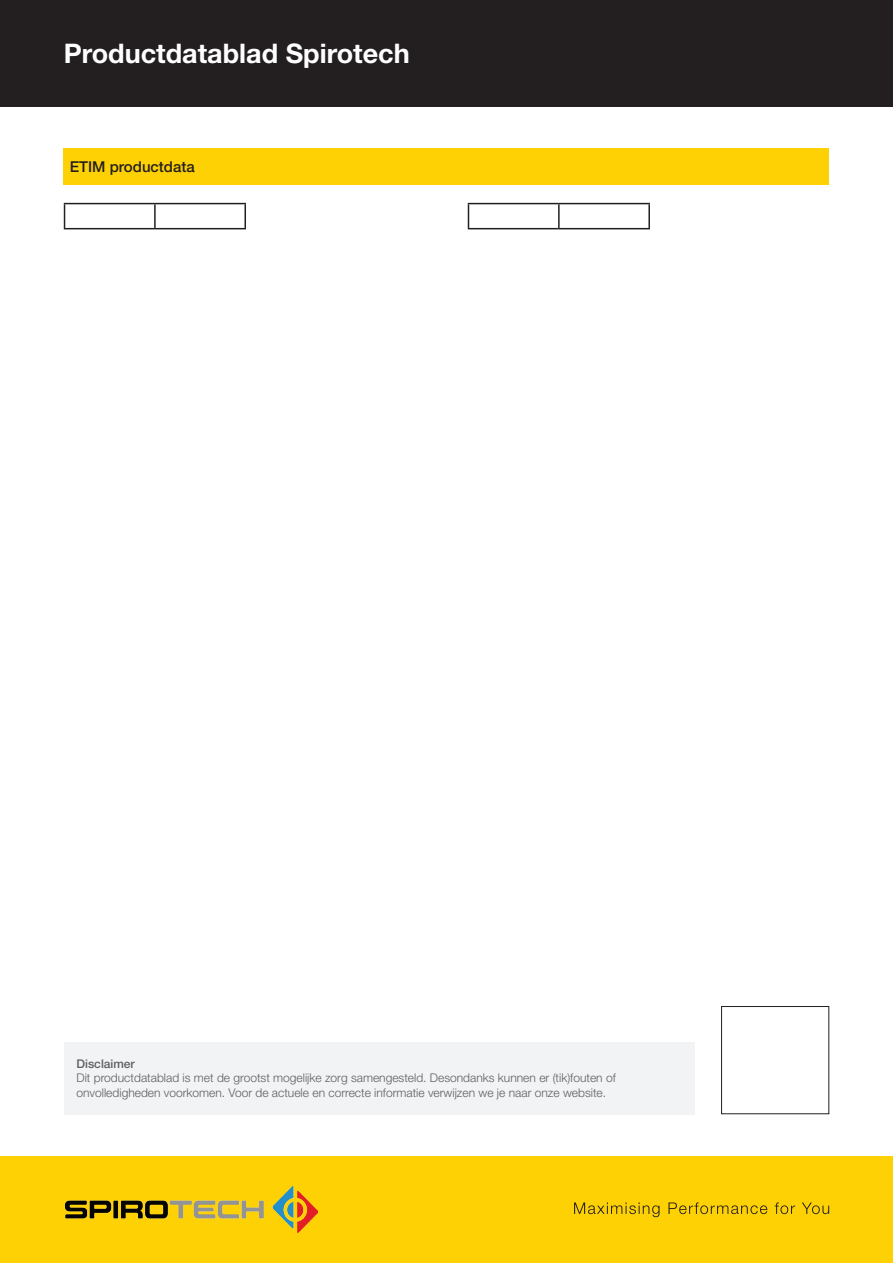
<style>
.page{position:relative;width:893px;height:1263px;background:#fff}
.page>*{position:absolute;margin:0;border:0;box-sizing:border-box;transform-origin:0 0}
.t1{font:700 27px "Helvetica Neue LT Pro";color:#fff}
.t2{font:500 15px "Helvetica Neue LT Pro";color:#231f20}
.t3{font:300 12px/14.4px "Helvetica Neue LT Pro";color:#5f5f62}
.t4{font:500 12px "Helvetica Neue LT Pro";color:#5f5f62}
</style>
<div class="page">
<div style="left:0;top:1157px;width:893px;height:106px;background:#fed105"></div>
<svg style="left:574px;top:1202px;width:255px;height:15px"></svg>
<img style="left:65px;top:1187px;width:252px;height:46px">
<div style="left:0;top:0;width:893px;height:106px;background:#231f20"></div>
<div style="left:721px;top:1006px;width:108px;height:108px;background:#fff;border:1px solid #231f20"></div>
<div style="left:64px;top:1042px;width:630px;height:72px;background:#f2f3f4"></div>
<hr style="left:64px;top:203px;width:91px;height:1px;background:#231f20">
<svg style="left:64px;top:204px;width:1px;height:24px"></svg>
<hr style="left:155px;top:203px;width:91px;height:1px;background:#231f20">
<hr style="left:154px;top:204px;width:2px;height:24px;background:#231f20">
<hr style="left:244px;top:204px;width:2px;height:24px;background:#231f20">
<hr style="left:64px;top:228px;width:91px;height:1px;background:#231f20">
<hr style="left:155px;top:228px;width:91px;height:1px;background:#231f20">
<hr style="left:468px;top:203px;width:91px;height:1px;background:#231f20">
<svg style="left:468px;top:204px;width:1px;height:24px"></svg>
<hr style="left:559px;top:203px;width:91px;height:1px;background:#231f20">
<hr style="left:558px;top:204px;width:2px;height:24px;background:#231f20">
<hr style="left:648px;top:204px;width:2px;height:24px;background:#231f20">
<hr style="left:468px;top:228px;width:91px;height:1px;background:#231f20">
<hr style="left:559px;top:228px;width:91px;height:1px;background:#231f20">
<div style="left:64px;top:149px;width:765px;height:36px;background:#fed105"></div>
<h1 class="t1" style="left:64px;top:36px;width:348px">Productdatablad Spirotech</h1>
<p class="t2" style="left:70px;top:158px;width:127px">ETIM productdata</p>
<p class="t4" style="left:77px;top:1056px;width:60px">Disclaimer</p>
<p class="t3" style="left:77px;top:1071px;width:541px">Dit productdatablad is met de grootst mogelijke zorg samengesteld. Desondanks kunnen er (tik)fouten of onvolledigheden voorkomen. Voor de actuele en correcte informatie verwijzen we je naar onze website.</p>
</div>
